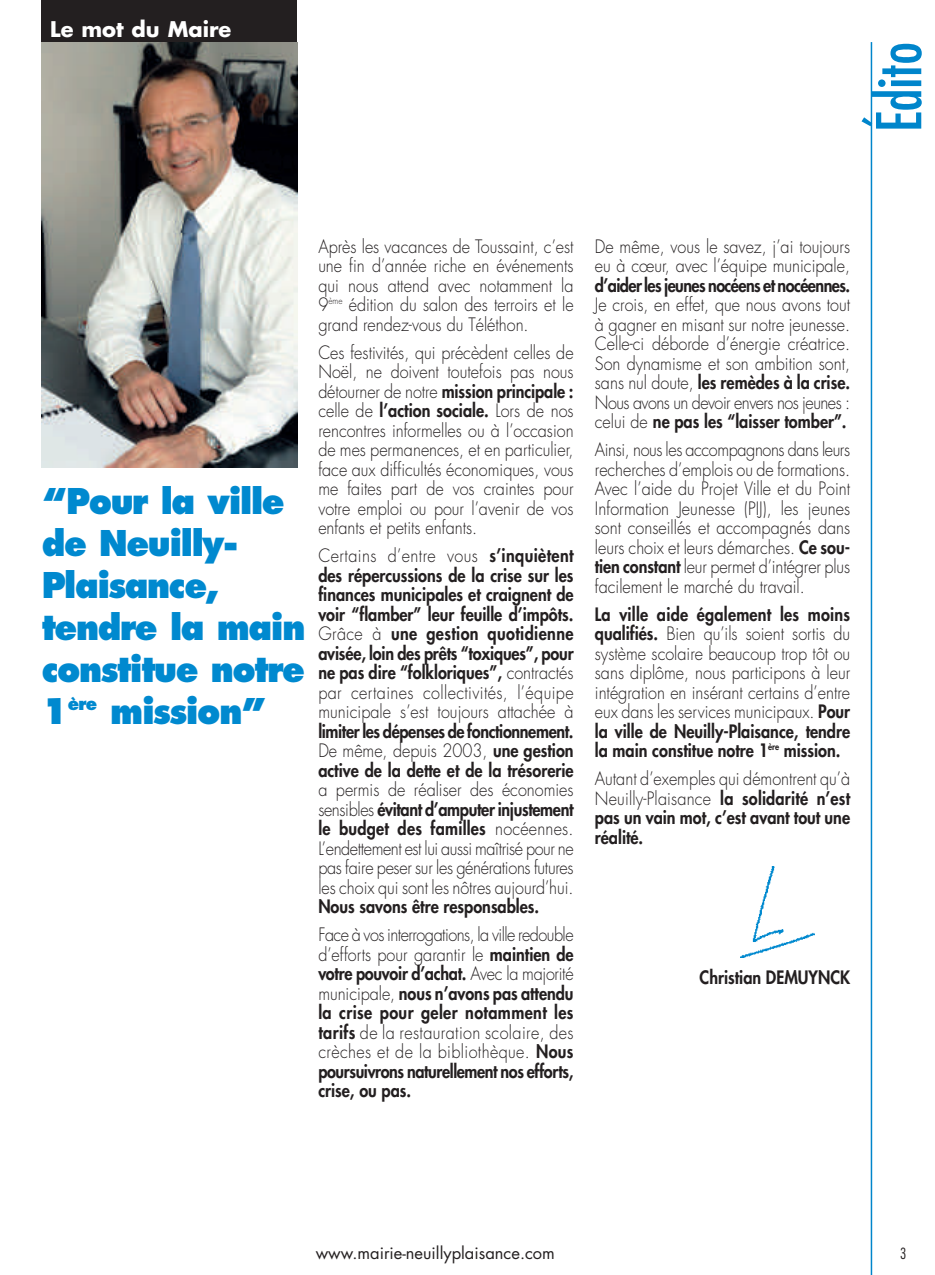
<style>
.page{position:relative;width:935px;height:1275px;background:#fff}
.page>*{position:absolute;margin:0;border:0;box-sizing:border-box;transform-origin:0 0}
.t1{font:condensed 60px "Futura";color:#0085cb}
.t2{font:800 34.5px/42px "Futura";letter-spacing:-.04em;color:#0089cf;scale:.95 1}
.t3{font:700 21px "Futura";color:#fff}
.t4{font:300 18px/19.5px "Futura";color:#231f20;text-align:justify;scale:.9 1}
.t5{font:800 18px/19.5px "Futura";color:#231f20;text-align:justify;scale:.9 1}
.t6{font:800 18px "Futura";letter-spacing:-.035em;color:#231f20;scale:.9 1}
.t7{font:16.5px "Futura";color:#231f20}
.t8{font:300 condensed 15px "Futura";color:#231f20}
.s1{font-weight:800}
.s2{font-weight:300}
</style>
<div class="page">
<hr style="left:870px;top:42px;width:2px;height:1233px;background:#0085cb">
<img style="left:42px;top:42px;width:255px;height:425px">
<div style="left:42px;top:0;width:255px;height:42px;background:#231f20"></div>
<img style="left:740px;top:866px;width:74px;height:91px">
<p class="t3" style="left:50px;top:19px;width:182px">Le mot du Maire</p>
<h1 class="t1" style="left:870px;top:132px;width:92px;rotate:-90deg">Édito</h1>
<h2 class="t2" style="left:42px;top:483px;width:279px">“Pour la ville de Neuilly-<br>Plaisance, tendre la main constitue notre<br>1<sup>ère</sup> mission”</h2>
<p class="t4" style="left:318px;top:238px;width:285px">Après les vacances de Toussaint, c’est une fin d’année riche en événements qui nous attend avec notamment la 9<sup>ème</sup> édition du salon des terroirs et le grand rendez-vous du Téléthon.</p>
<p class="t4" style="left:318px;top:344px;width:285px">Ces festivités, qui précèdent celles de Noël, ne doivent toutefois pas nous détourner de notre <span class="s1">mission principale : </span>celle de <span class="s1">l’action sociale.</span> Lors de nos rencontres informelles ou à l’occasion de mes permanences, et en particulier, face aux difficultés économiques, vous me faites part de vos craintes pour votre emploi ou pour l’avenir de vos enfants et petits enfants.</p>
<p class="t5" style="left:318px;top:547px;width:285px"><span class="s2">Certains d’entre vous</span> s’inquiètent des répercussions de la crise sur les finances municipales et craignent de voir “flamber” leur feuille d’impôts.<br><span class="s2">Grâce à</span> une gestion quotidienne avisée, loin des prêts “toxiques”, pour ne pas dire “folkloriques”, <span class="s2">contractés par certaines collectivités, l’équipe municipale s’est toujours attachée à</span></p>
<p class="t5" style="left:318px;top:722px;width:285px">limiter les dépenses de fonctionnement.<br><span class="s2">De même, depuis 2003,</span> une gestion active de la dette et de la trésorerie</p>
<p class="t4" style="left:318px;top:781px;width:285px">a permis de réaliser des économies sensibles <span class="s1">évitant d’amputer injustement le budget des familles</span> nocéennes.<br>L’endettement est lui aussi maîtrisé pour ne pas faire peser sur les générations futures les choix qui sont les nôtres aujourd’hui.</p>
<p class="t5" style="left:318px;top:898px;width:247px">Nous savons être responsables.</p>
<p class="t4" style="left:318px;top:926px;width:285px">Face à vos interrogations, la ville redouble d’efforts pour garantir le <span class="s1">maintien de votre pouvoir d’achat.</span> Avec la majorité municipale, <span class="s1">nous n’avons pas attendu la crise pour geler notamment les tarifs</span> de la restauration scolaire, des crèches et de la bibliothèque. <span class="s1">Nous poursuivrons naturellement nos efforts, crise, ou pas.</span></p>
<p class="t4" style="left:595px;top:238px;width:285px">De même, vous le savez, j’ai toujours eu à cœur, avec l’équipe municipale,</p>
<p class="t6" style="left:595px;top:276px;width:285px">d’aider les jeunes nocéens et nocéennes.</p>
<p class="t4" style="left:595px;top:296px;width:285px">Je crois, en effet, que nous avons tout à gagner en misant sur notre jeunesse.<br>Celle-ci déborde d’énergie créatrice.<br>Son dynamisme et son ambition sont, sans nul doute, <span class="s1">les remèdes à la crise.<br></span>Nous avons un devoir envers nos jeunes : celui de <span class="s1">ne pas les “laisser tomber”.</span></p>
<p class="t4" style="left:595px;top:441px;width:285px">Ainsi, nous les accompagnons dans leurs recherches d’emplois ou de formations.<br>Avec l’aide du Projet Ville et du Point Information Jeunesse (PIJ), les jeunes sont conseillés et accompagnés dans leurs choix et leurs démarches. <span class="s1">Ce sou&shy;tien constant</span> leur permet d’intégrer plus facilement le marché du travail.</p>
<p class="t4" style="left:595px;top:606px;width:285px"><span class="s1">La ville aide également les moins qualifiés.</span> Bien qu’ils soient sortis du système scolaire beaucoup trop tôt ou sans diplôme, nous participons à leur intégration en insérant certains d’entre eux dans les services municipaux. <span class="s1">Pour la ville de Neuilly-Plaisance, tendre la main constitue notre 1</span><sup>ère</sup> <span class="s1">mission.</span></p>
<p class="t5" style="left:595px;top:770px;width:285px"><span class="s2">Autant d’exemples qui démontrent qu’à Neuilly-Plaisance</span> la solidarité n’est pas un vain mot, c’est avant tout une réalité.</p>
<p class="t5" style="left:699px;top:968px;width:169px">Christian DEMUYNCK</p>
<p class="t7" style="left:316px;top:1245px;width:241px">www.mairie-neuillyplaisance.com</p>
<p class="t8" style="left:900px;top:1246px;width:8px">3</p>
</div>
